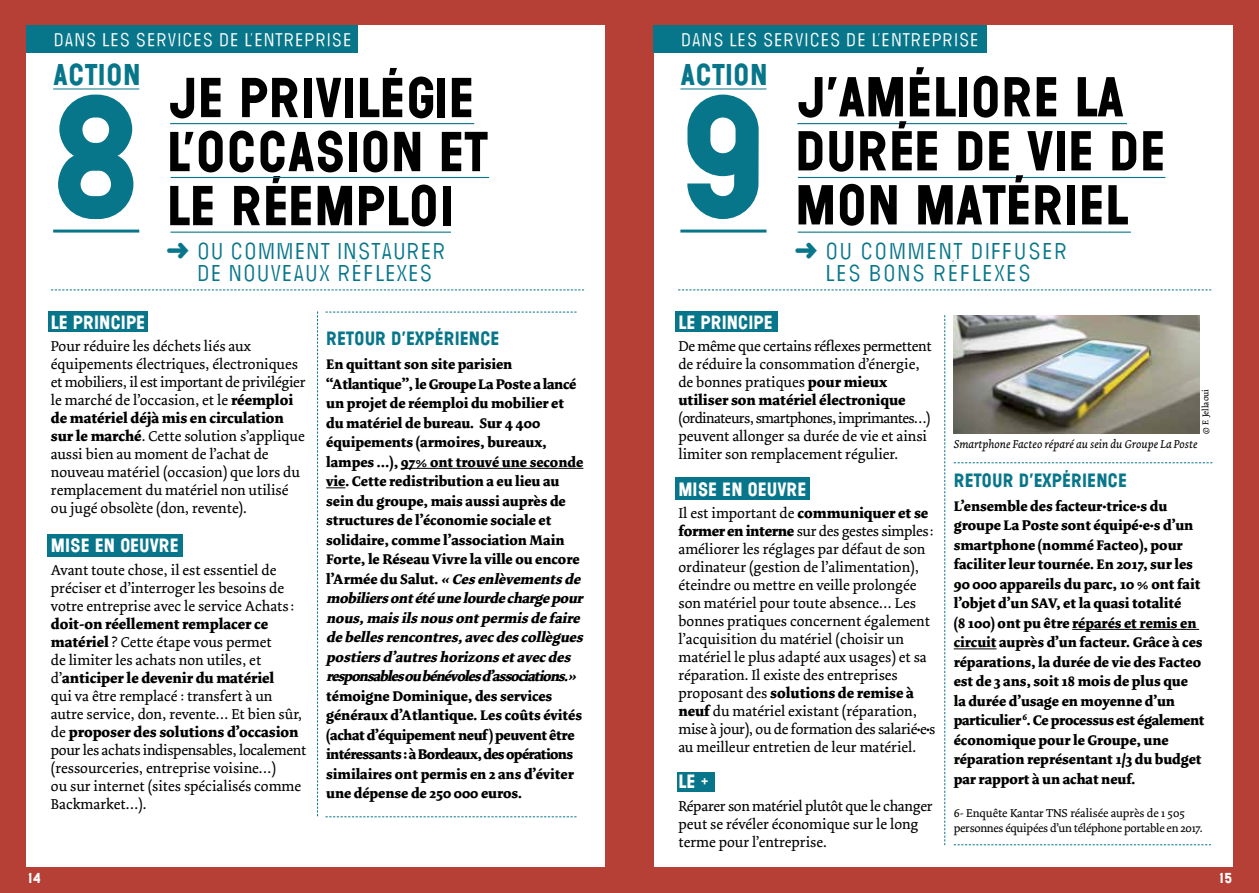
<style>
.page{position:relative;width:1259px;height:893px;background:#fff}
.page>*{position:absolute;margin:0;border:0;box-sizing:border-box;transform-origin:0 0}
.t1{font:156px "Wilma Base";color:#08768a}
.t2{font:52.5px/54px "Wilma Base";color:#000}
.t3{font:28.05px "Wilma Base";letter-spacing:.015em;color:#08768a}
.t4{font:24px/22.5px "Wilma Farcit A";letter-spacing:-.02em;color:#08768a}
.t5{font:24px/22.5px "Wilma Farcit A";color:#08768a}
.t6{font:19.5px "Wilma Farcit A";letter-spacing:-.02em;color:#fff}
.t7{font:18px "Wilma Base";color:#fff}
.t8{font:18px "Wilma Base";color:#08768a}
.t9{font:15px/18px "Dolly";color:#000}
.t10{font:700 14.55px/19.5px "Dolly";color:#000}
.t11{font:13.5px "Wilma Base";color:#fff}
.t12{font:12px/15px "Dolly";letter-spacing:-.02em;color:#000}
.t13{font:italic 12px "Dolly";color:#000}
.t14{font:9px "Dolly";color:#000}
.s1{font-weight:700}
.s2{font-style:italic}
</style>
<div class="page">
<div style="left:0;top:0;width:642px;height:893px;background:#b64035"></div>
<div style="left:27px;top:26px;width:578px;height:841px;background:#fff"></div>
<hr style="left:53px;top:89px;width:86px;height:1px;background:#08768a">
<hr style="left:53px;top:230px;width:86px;height:3px;background:#08768a">
<hr style="left:171px;top:177px;width:318px;height:1px;background:#08768a">
<hr style="left:170px;top:123px;width:304px;height:1px;background:#08768a">
<hr style="left:170px;top:232px;width:281px;height:1px;background:#08768a">
<div style="left:48px;top:311px;width:100px;height:21px;background:#08768a"></div>
<div style="left:47px;top:534px;width:136px;height:23px;background:#08768a"></div>
<div style="left:26px;top:26px;width:332px;height:27px;background:#08768a"></div>
<svg style="left:317px;top:311px;width:1px;height:505px"></svg>
<hr style="left:401px;top:468px;width:182px;height:1px;background:#000">
<svg style="left:326px;top:488px;width:19px;height:1px"></svg>
<div style="left:626px;top:0;width:633px;height:893px;background:#b64035"></div>
<div style="left:654px;top:26px;width:578px;height:841px;background:#fff"></div>
<hr style="left:680px;top:89px;width:86px;height:1px;background:#08768a">
<hr style="left:680px;top:230px;width:86px;height:3px;background:#08768a">
<hr style="left:798px;top:177px;width:367px;height:1px;background:#08768a">
<hr style="left:797px;top:123px;width:330px;height:1px;background:#08768a">
<hr style="left:797px;top:232px;width:334px;height:1px;background:#08768a">
<div style="left:675px;top:311px;width:103px;height:21px;background:#08768a"></div>
<div style="left:677px;top:773px;width:38px;height:19px;background:#08768a"></div>
<div style="left:675px;top:477px;width:135px;height:23px;background:#08768a"></div>
<div style="left:653px;top:26px;width:333px;height:27px;background:#08768a"></div>
<svg style="left:678px;top:290px;width:533px;height:1px"></svg>
<svg style="left:51px;top:290px;width:533px;height:1px"></svg>
<svg style="left:944px;top:315px;width:1px;height:530px"></svg>
<hr style="left:1072px;top:629px;width:127px;height:1px;background:#000">
<hr style="left:953px;top:649px;width:43px;height:1px;background:#000">
<img style="left:954px;top:316px;width:246px;height:118px">
<svg style="left:325px;top:816px;width:251px;height:1px"></svg>
<svg style="left:325px;top:312px;width:251px;height:1px"></svg>
<svg style="left:953px;top:462px;width:259px;height:1px"></svg>
<svg style="left:953px;top:844px;width:258px;height:1px"></svg>
<h3 class="t6" style="left:53px;top:28px;width:300px">DANS LES SERVICES DE L’ENTREPRISE</h3>
<h3 class="t3" style="left:54px;top:57px;width:88px">ACTION</h3>
<h1 class="t1" style="left:50px;top:59px;width:93px">8</h1>
<h2 class="t2" style="left:167px;top:73px;width:322px">JE PRIVILÉGIE<br>L’OCCASION ET<br>LE RÉEMPLOI</h2>
<h3 class="t4" style="left:196px;top:241px;width:251px">OU COMMENT INSTAURER<br>DE NOUVEAUX RÉFLEXES</h3>
<p class="t7" style="left:51px;top:310px;width:96px">LE PRINCIPE</p>
<p class="t9" style="left:51px;top:337px;width:256px">Pour réduire les déchets liés aux équipements électriques, électroniques et mobiliers, il est important de privilégier le marché de l’occasion, et le <span class="s1">réemploi de matériel déjà mis en circulation sur le marché</span>. Cette solution s’applique aussi bien au moment de l’achat de nouveau matériel (occasion) que lors du remplacement du matériel non utilisé ou jugé obsolète (don, revente).</p>
<p class="t7" style="left:51px;top:534px;width:129px">MISE EN OEUVRE</p>
<p class="t9" style="left:51px;top:561px;width:245px">Avant toute chose, il est essentiel de préciser et d’interroger les besoins de votre entreprise avec le service Achats :</p>
<p class="t9" style="left:51px;top:615px;width:257px"><span class="s1">doit-on réellement remplacer ce matériel</span> ? Cette étape vous permet<br>de limiter les achats non utiles, et d’<span class="s1">anticiper le devenir du matériel<br></span>qui va être remplacé : transfert à un autre service, don, revente… Et bien sûr, de <span class="s1">proposer des solutions d’occasion </span>pour les achats indispensables, localement (ressourceries, entreprise voisine…)<br>ou sur internet (sites spécialisés comme Backmarket…).</p>
<p class="t8" style="left:326px;top:327px;width:175px">RETOUR D’EXPÉRIENCE</p>
<p class="t10" style="left:326px;top:355px;width:262px">En quittant son site parisien “Atlantique”, le Groupe La Poste a lancé un projet de réemploi du mobilier et<br>du matériel de bureau. Sur 4 400 équipements (armoires, bureaux, lampes …), 97% ont trouvé une seconde vie. Cette redistribution a eu lieu au sein du groupe, mais aussi auprès de structures de l’économie sociale et solidaire, comme l’association Main Forte, le Réseau Vivre la ville ou encore l ’A r m é e d u S a l u t . <span class="s2">« Ces enlèvements de mobiliersontétéunelourdechargep our nous,mais ils nous ontp ermis de faire de belles rencontres,avecdes collègues p ostiers d’autres horizons etavecdes resp onsablesoubénévolesd’associations.»</span></p>
<p class="t10" style="left:326px;top:686px;width:257px">témoigne Dominique, des services généraux d’Atlantique. Les coûts évités (achat d’équipement neuf) peuvent être intéressants : à Bordeaux, des opérations similaires ont permis en 2 ans d’éviter une dépense de 250 000 euros.</p>
<h3 class="t6" style="left:680px;top:28px;width:300px">DANS LES SERVICES DE L’ENTREPRISE</h3>
<h3 class="t3" style="left:681px;top:57px;width:88px">ACTION</h3>
<h1 class="t1" style="left:677px;top:59px;width:93px">9</h1>
<h2 class="t2" style="left:795px;top:73px;width:372px">J’AMÉLIORE LA<br>DURÉE DE VIE DE<br>MON MATÉRIEL</h2>
<h3 class="t5" style="left:825px;top:241px;width:245px">OU COMMENT DIFFUSER<br>LES BONS RÉFLEXES</h3>
<p class="t7" style="left:678px;top:311px;width:96px">LE PRINCIPE</p>
<p class="t9" style="left:678px;top:337px;width:255px">De même que certains réflexes permettent de réduire la consommation d’énergie, de bonnes pratiques <span class="s1">pour mieux utiliser son matériel électronique</span></p>
<p class="t9" style="left:678px;top:409px;width:253px">(ordinateurs, smartphones, imprimantes…) peuvent allonger sa durée de vie et ainsi limiter son remplacement régulier.</p>
<p class="t7" style="left:678px;top:477px;width:129px">MISE EN OEUVRE</p>
<p class="t9" style="left:678px;top:504px;width:258px">Il est important de <span class="s1">communiquer et se former en interne</span> sur des gestes simples: améliorer les réglages par défaut de son ordinateur (gestion de l’alimentation), éteindre ou mettre en veille prolongée son matériel pour toute absence… Les bonnes pratiques concernent également l’acquisition du matériel (choisir un matériel le plus adapté aux usages) et sa réparation. Il existe des entreprises proposant des <span class="s1">solutions de remise à neuf</span> du matériel existant (réparation, mise à jour), ou de formation des salarié•e•s au meilleur entretien de leur matériel.</p>
<p class="t7" style="left:678px;top:770px;width:32px">LE +</p>
<p class="t9" style="left:678px;top:797px;width:255px">Réparer son matériel plutôt que le changer peut se révéler économique sur le long terme pour l’entreprise.</p>
<p class="t14" style="left:1200px;top:434px;width:46px;rotate:-90deg">© F. Jellaoui</p>
<p class="t13" style="left:953px;top:437px;width:245px">Smartphone Facteo réparé au sein du Groupe La Poste</p>
<p class="t8" style="left:953px;top:469px;width:175px">RETOUR D’EXPÉRIENCE</p>
<p class="t10" style="left:953px;top:496px;width:252px">L’ensemble des facteur•trice•s du groupe La Poste sont équipé•e•s d’un smartphone (nommé Facteo), pour faciliter leur tournée. En 2017, sur les 90 000 appareils du parc, 10 % ont fait l’objet d’un SAV, et la quasi totalité<br>(8 100) ont pu être réparés et remis en circuit auprès d’un facteur. Grâce à ces réparations, la durée de vie des Facteo est de 3 ans, soit 18 mois de plus que<br>la durée d’usage en moyenne d’un particulier <sup>6</sup>. Ce processus est également économique pour le Groupe, une réparation représentant 1/3 du budget par rapport à un achat neuf.</p>
<p class="t12" style="left:953px;top:805px;width:250px">6- Enquête Kantar TNS réalisée auprès de 1 505 personnes équipées d’un téléphone portable en 2017.</p>
<p class="t11" style="left:27px;top:869px;width:16px">14</p>
<p class="t11" style="left:1217px;top:869px;width:16px">15</p>
</div>
